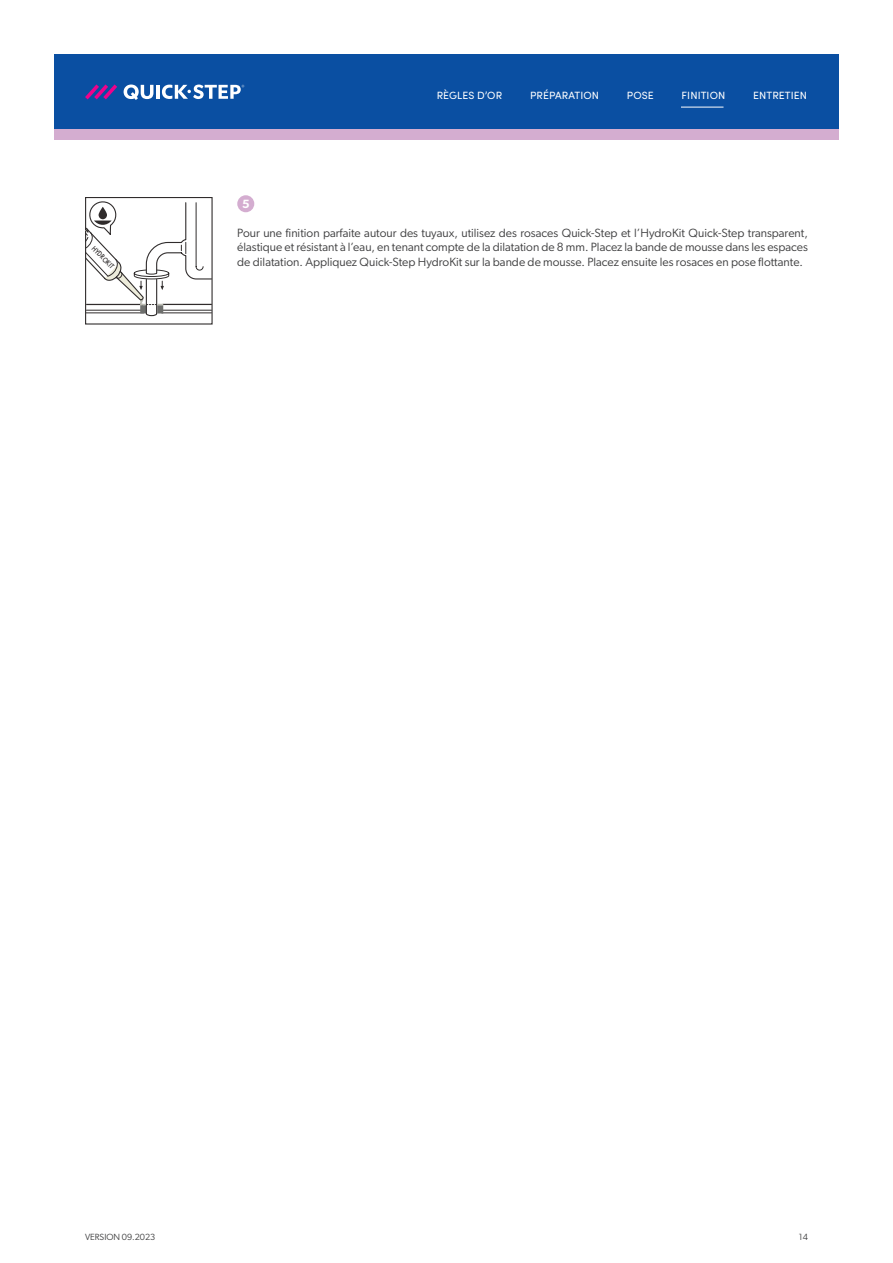
<style>
.page{position:relative;width:893px;height:1263px;background:#fff}
.page>*{position:absolute;margin:0;border:0;box-sizing:border-box;transform-origin:0 0}
.t1{font:12px/14.4px "Gibson";color:#3e3e3f;text-align:justify}
.t2{font:600 12px "Gibson";color:#fff}
.t3{font:10.5px "Sofia Pro";letter-spacing:.01em;color:#fff}
.t4{font:9px "Gibson";color:#3e3e3f}
.t5{font:500 7.65px "Futura PT";color:#191515;scale:.84 1}
</style>
<div class="page">
<div style="left:54px;top:54px;width:785px;height:75px;background:#0a4fa2"></div>
<div style="left:54px;top:129px;width:785px;height:11px;background:#d4add0"></div>
<svg style="left:85px;top:84px;width:32px;height:15px"></svg>
<svg style="left:124px;top:85px;width:29px;height:15px"></svg>
<hr style="left:156px;top:85px;width:4px;height:14px;background:#fff">
<svg style="left:162px;top:85px;width:82px;height:14px"></svg>
<div style="left:237px;top:195px;width:17px;height:17px;background:#d4add0;border-radius:50%"></div>
<div style="left:85px;top:197px;width:128px;height:128px;border:1px solid #191515"></div>
<svg style="left:85px;top:200px;width:128px;height:117px"></svg>
<hr style="left:681px;top:107px;width:42px;height:1px;background:#fff">
<p class="t5" style="left:97px;top:244px;width:36px;rotate:47deg">HYDROKIT</p>
<p class="t2" style="left:242px;top:196px;width:9px">5</p>
<p class="t3" style="left:437px;top:87px;width:67px">RÈGLES D’OR</p>
<p class="t3" style="left:530px;top:87px;width:71px">PRÉPARATION</p>
<p class="t3" style="left:627px;top:87px;width:28px">POSE</p>
<p class="t3" style="left:682px;top:87px;width:45px">FINITION</p>
<p class="t3" style="left:753px;top:87px;width:56px">ENTRETIEN</p>
<p class="t1" style="left:237px;top:225px;width:572px">Pour une finition parfaite autour des tuyaux, utilisez des rosaces Quick-Step et l’HydroKit Quick-Step transparent, élastique et résistant à l’eau, en tenant compte de la dilatation de 8 mm. Placez la bande de mousse dans les espaces de dilatation. Appliquez Quick-Step HydroKit sur la bande de mousse. Placez ensuite les rosaces en pose flottante.</p>
<p class="t4" style="left:85px;top:1231px;width:72px">VERSION 09.2023</p>
<p class="t4" style="left:799px;top:1231px;width:10px">14</p>
</div>
